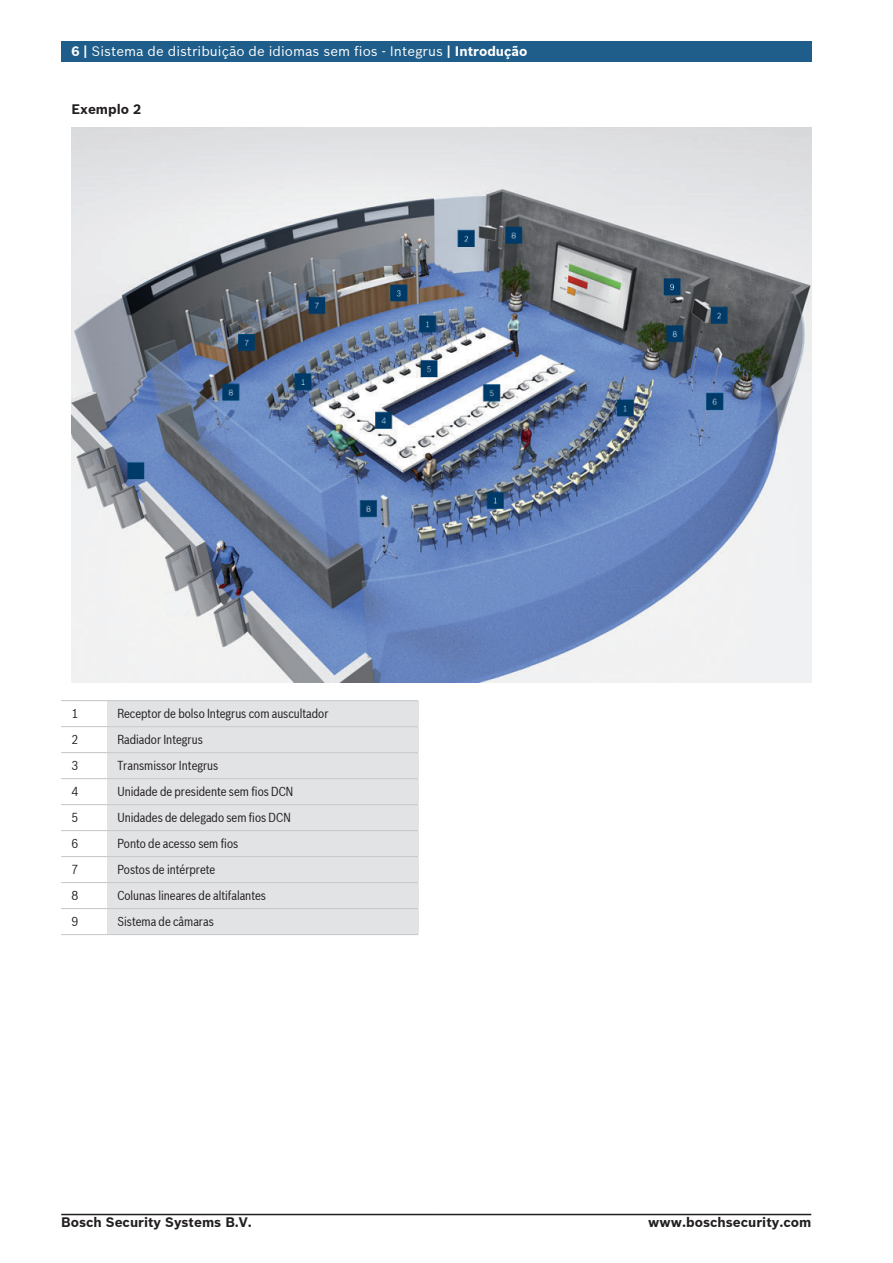
<style>
.page{position:relative;width:893px;height:1263px;background:#fff}
.page>*{position:absolute;margin:0;border:0;box-sizing:border-box;transform-origin:0 0}
.t1{font:13.5px "Bosch Sans";color:#fff}
.t2{font:700 13.5px "Bosch Sans";color:#231f20}
.t3{font:12.75px "Bosch Sans Cond";color:#231f20}
.s1{font-weight:700}
</style>
<div class="page">
<img style="left:71px;top:128px;width:740px;height:555px">
<div style="left:166px;top:593px;width:21px;height:21px;background:#f0f2f3"></div>
<div style="left:130px;top:464px;width:13px;height:13px;background:#003b6a"></div>
<div style="left:107px;top:701px;width:311px;height:25px;background:#e2e3e5"></div>
<div style="left:107px;top:727px;width:311px;height:25px;background:#e2e3e5"></div>
<div style="left:107px;top:753px;width:311px;height:25px;background:#e2e3e5"></div>
<div style="left:107px;top:779px;width:311px;height:25px;background:#e2e3e5"></div>
<div style="left:107px;top:805px;width:311px;height:25px;background:#e2e3e5"></div>
<div style="left:107px;top:831px;width:311px;height:25px;background:#e2e3e5"></div>
<div style="left:107px;top:857px;width:311px;height:25px;background:#e2e3e5"></div>
<div style="left:107px;top:883px;width:311px;height:25px;background:#e2e3e5"></div>
<div style="left:107px;top:909px;width:311px;height:25px;background:#e2e3e5"></div>
<hr style="left:61px;top:700px;width:46px;height:1px;background:#cacbcd">
<hr style="left:61px;top:726px;width:46px;height:1px;background:#cacbcd">
<hr style="left:107px;top:700px;width:311px;height:1px;background:#cacbcd">
<hr style="left:107px;top:726px;width:311px;height:1px;background:#cacbcd">
<hr style="left:61px;top:752px;width:46px;height:1px;background:#cacbcd">
<hr style="left:107px;top:752px;width:311px;height:1px;background:#cacbcd">
<hr style="left:61px;top:778px;width:46px;height:1px;background:#cacbcd">
<hr style="left:107px;top:778px;width:311px;height:1px;background:#cacbcd">
<hr style="left:61px;top:804px;width:46px;height:1px;background:#cacbcd">
<hr style="left:107px;top:804px;width:311px;height:1px;background:#cacbcd">
<hr style="left:61px;top:830px;width:46px;height:1px;background:#cacbcd">
<hr style="left:107px;top:830px;width:311px;height:1px;background:#cacbcd">
<hr style="left:61px;top:856px;width:46px;height:1px;background:#cacbcd">
<hr style="left:107px;top:856px;width:311px;height:1px;background:#cacbcd">
<hr style="left:61px;top:882px;width:46px;height:1px;background:#cacbcd">
<hr style="left:107px;top:882px;width:311px;height:1px;background:#cacbcd">
<hr style="left:61px;top:908px;width:46px;height:1px;background:#cacbcd">
<hr style="left:107px;top:908px;width:311px;height:1px;background:#cacbcd">
<hr style="left:61px;top:934px;width:46px;height:1px;background:#cacbcd">
<hr style="left:107px;top:934px;width:311px;height:1px;background:#cacbcd">
<div style="left:61px;top:41px;width:750px;height:20px;background:#1f5d8a"></div>
<hr style="left:61px;top:1214px;width:375px;height:1px;background:#231f20">
<hr style="left:436px;top:1214px;width:375px;height:1px;background:#231f20">
<p class="t1" style="left:71px;top:43px;width:457px"><span class="s1">6 |</span> Sistema de distribuição de idiomas sem fios - Integrus <span class="s1">| Introdução</span></p>
<p class="t2" style="left:71px;top:100px;width:71px">Exemplo 2</p>
<p class="t3" style="left:71px;top:706px;width:8px">1</p>
<p class="t3" style="left:117px;top:706px;width:213px">Receptor de bolso Integrus com auscultador</p>
<p class="t3" style="left:71px;top:732px;width:8px">2</p>
<p class="t3" style="left:117px;top:732px;width:87px">Radiador Integrus</p>
<p class="t3" style="left:71px;top:758px;width:8px">3</p>
<p class="t3" style="left:117px;top:758px;width:103px">Transmissor Integrus</p>
<p class="t3" style="left:71px;top:784px;width:8px">4</p>
<p class="t3" style="left:117px;top:784px;width:177px">Unidade de presidente sem fios DCN</p>
<p class="t3" style="left:71px;top:810px;width:8px">5</p>
<p class="t3" style="left:117px;top:810px;width:175px">Unidades de delegado sem fios DCN</p>
<p class="t3" style="left:71px;top:836px;width:8px">6</p>
<p class="t3" style="left:117px;top:836px;width:122px">Ponto de acesso sem fios</p>
<p class="t3" style="left:71px;top:862px;width:8px">7</p>
<p class="t3" style="left:117px;top:862px;width:100px">Postos de intérprete</p>
<p class="t3" style="left:71px;top:887px;width:8px">8</p>
<p class="t3" style="left:117px;top:887px;width:150px">Colunas lineares de altifalantes</p>
<p class="t3" style="left:71px;top:913px;width:8px">9</p>
<p class="t3" style="left:117px;top:913px;width:98px">Sistema de câmaras</p>
<p class="t2" style="left:61px;top:1213px;width:192px">Bosch Security Systems B.V.</p>
<p class="t2" style="left:648px;top:1213px;width:165px">www.boschsecurity.com</p>
</div>
